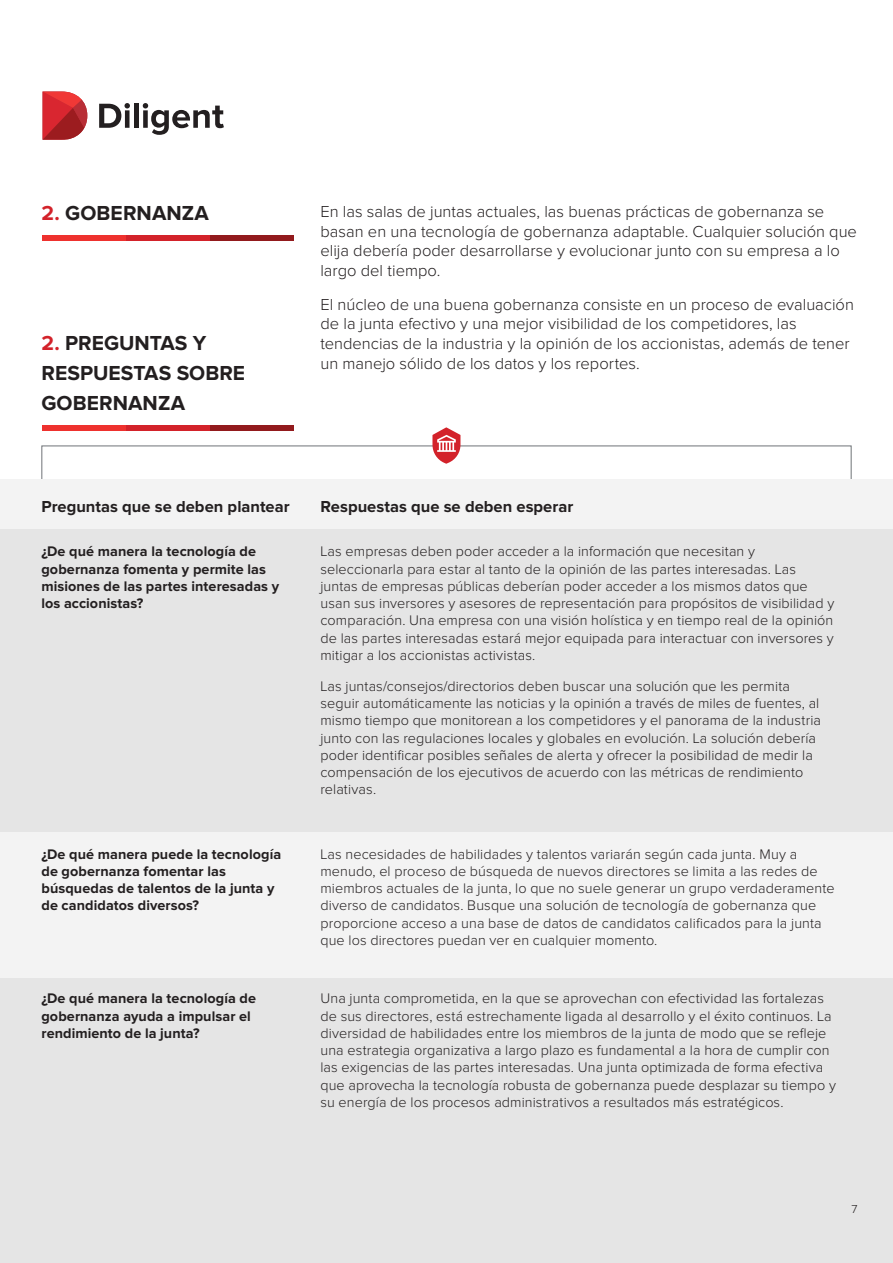
<style>
.page{position:relative;width:893px;height:1263px;background:#fff}
.page>*{position:absolute;margin:0;border:0;box-sizing:border-box;transform-origin:0 0}
.Header_CAPS{font:700 21px/30px "Proxima Nova";letter-spacing:.005em;color:#231f20}
.Body_Text{font:300 16.5px/19.8px "Proxima Nova";color:#231f20}
.Body_Text-2{font:700 16.5px "Proxima Nova";color:#231f20}
.Body_Text-3{font:300 14.4px/17.2px "Proxima Nova";letter-spacing:.005em;color:#231f20}
.Body_Text-4{font:700 14.4px/17.2px "Proxima Nova";letter-spacing:.005em;color:#231f20}
.t1{font:300 12px "Proxima Nova";color:#231f20}
.s1{color:#d3222a}
</style>
<div class="page">
<svg style="left:99px;top:103px;width:31px;height:25px"></svg>
<div style="left:134px;top:104px;width:5px;height:24px;background:#231f20"></div>
<svg style="left:143px;top:103px;width:81px;height:32px"></svg>
<svg style="left:42px;top:91px;width:45px;height:49px"></svg>
<div style="left:0;top:978px;width:893px;height:285px;background:#e5e5e5"></div>
<div style="left:0;top:529px;width:893px;height:303px;background:#e5e5e5"></div>
<div style="left:0;top:832px;width:893px;height:146px;background:#f3f3f3"></div>
<div style="left:0;top:479px;width:893px;height:50px;background:#f3f3f3"></div>
<div style="left:42px;top:235px;width:84px;height:6px;background:#ee312e"></div>
<div style="left:126px;top:235px;width:84px;height:6px;background:#d3222a"></div>
<div style="left:210px;top:235px;width:83px;height:6px;background:#921a1d"></div>
<div style="left:42px;top:425px;width:84px;height:5px;background:#ee312e"></div>
<div style="left:126px;top:425px;width:84px;height:5px;background:#d3222a"></div>
<div style="left:210px;top:425px;width:83px;height:5px;background:#921a1d"></div>
<svg style="left:432px;top:427px;width:28px;height:37px"></svg>
<p class="Header_CAPS" style="left:41px;top:199px;width:169px"><span class="s1">2.</span> GOBERNANZA</p>
<p class="Header_CAPS" style="left:41px;top:329px;width:205px"><span class="s1">2.</span> PREGUNTAS Y<br>RESPUESTAS SOBRE<br>GOBERNANZA</p>
<p class="Body_Text" style="left:320px;top:202px;width:538px">En las salas de juntas actuales, las buenas prácticas de gobernanza se basan en una tecnología de gobernanza adaptable. Cualquier solución que elija debería poder desarrollarse y evolucionar junto con su empresa a lo largo del tiempo.</p>
<p class="Body_Text" style="left:320px;top:295px;width:535px">El núcleo de una buena gobernanza consiste en un proceso de evaluación de la junta efectivo y una mejor visibilidad de los competidores, las tendencias de la industria y la opinión de los accionistas, además de tener un manejo sólido de los datos y los reportes.</p>
<p class="Body_Text-2" style="left:41px;top:499px;width:250px">Preguntas que se deben plantear</p>
<p class="Body_Text-2" style="left:320px;top:499px;width:254px">Respuestas que se deben esperar</p>
<p class="Body_Text-4" style="left:41px;top:543px;width:239px">¿De qué manera la tecnología de gobernanza fomenta y permite las misiones de las partes interesadas y los accionistas?</p>
<p class="Body_Text-3" style="left:320px;top:543px;width:515px">Las empresas deben poder acceder a la información que necesitan y seleccionarla para estar al tanto de la opinión de las partes interesadas. Las juntas de empresas públicas deberían poder acceder a los mismos datos que usan sus inversores y asesores de representación para propósitos de visibilidad y comparación. Una empresa con una visión holística y en tiempo real de la opinión de las partes interesadas estará mejor equipada para interactuar con inversores y mitigar a los accionistas activistas.</p>
<p class="Body_Text-3" style="left:320px;top:678px;width:502px">Las juntas/consejos/directorios deben buscar una solución que les permita seguir automáticamente las noticias y la opinión a través de miles de fuentes, al mismo tiempo que monitorean a los competidores y el panorama de la industria junto con las regulaciones locales y globales en evolución. La solución debería poder identificar posibles señales de alerta y ofrecer la posibilidad de medir la compensación de los ejecutivos de acuerdo con las métricas de rendimiento relativas.</p>
<p class="Body_Text-4" style="left:41px;top:846px;width:241px">¿De qué manera puede la tecnología de gobernanza fomentar las búsquedas de talentos de la junta y de candidatos diversos?</p>
<p class="Body_Text-3" style="left:320px;top:846px;width:515px">Las necesidades de habilidades y talentos variarán según cada junta. Muy a menudo, el proceso de búsqueda de nuevos directores se limita a las redes de miembros actuales de la junta, lo que no suele generar un grupo verdaderamente diverso de candidatos. Busque una solución de tecnología de gobernanza que proporcione acceso a una base de datos de candidatos calificados para la junta que los directores puedan ver en cualquier momento.</p>
<p class="Body_Text-4" style="left:41px;top:990px;width:216px">¿De qué manera la tecnología de gobernanza ayuda a impulsar el rendimiento de la junta?</p>
<p class="Body_Text-3" style="left:320px;top:990px;width:517px">Una junta comprometida, en la que se aprovechan con efectividad las fortalezas de sus directores, está estrechamente ligada al desarrollo y el éxito continuos. La diversidad de habilidades entre los miembros de la junta de modo que se refleje una estrategia organizativa a largo plazo es fundamental a la hora de cumplir con las exigencias de las partes interesadas. Una junta optimizada de forma efectiva que aprovecha la tecnología robusta de gobernanza puede desplazar su tiempo y su energía de los procesos administrativos a resultados más estratégicos.</p>
<p class="t1" style="left:851px;top:1202px;width:8px">7</p>
<p class="t1" style="left:851px;top:1203px;width:8px">7</p>
</div>
